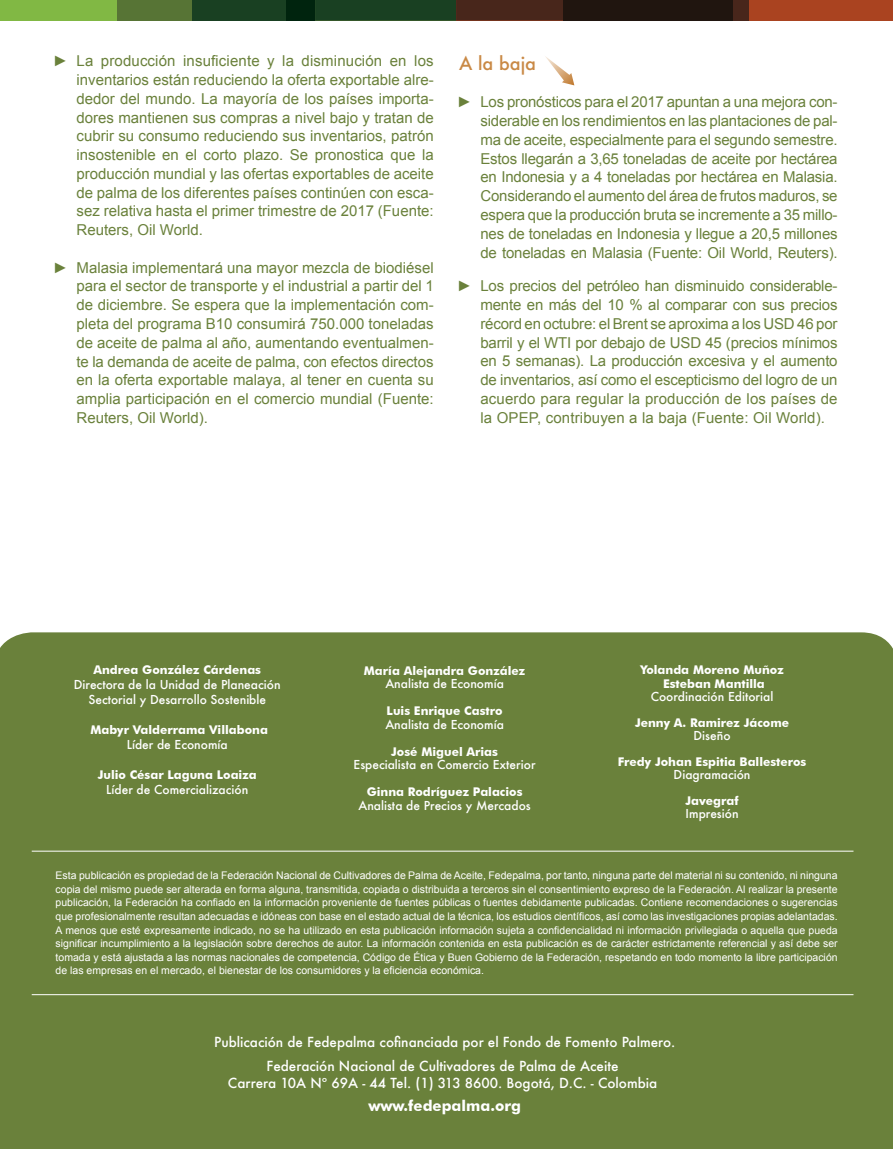
<style>
.page{position:relative;width:893px;height:1149px;background:#fff}
.page>*{position:absolute;margin:0;border:0;box-sizing:border-box;transform-origin:0 0}
.t1{font:500 18px "Futura";color:#c98945}
.t2{font:15px/18.8px "Arial";color:#6a813b;text-align:justify}
.t3{font:700 15px "Futura BT";color:#fff}
.t4{font:500 13.5px/16.2px "Futura";color:#fff;text-align:center}
.t5{font:500 12px/15px "Futura";color:#fff;text-align:center}
.t6{font:700 12px/13.5px "Futura BT";color:#fff;text-align:center}
.t7{font:10.5px/13.5px "Arial";color:#fff;text-align:justify}
.s1{font-family:"Arial Narrow"}
</style>
<div class="page">
<div style="left:0;top:0;width:437px;height:21px;background:#81b844"></div>
<div style="left:118px;top:0;width:445px;height:21px;background:#577435"></div>
<div style="left:456px;top:0;width:437px;height:21px;background:#aa4320"></div>
<svg style="left:315px;top:0;width:248px;height:21px"></svg>
<div style="left:192px;top:0;width:95px;height:21px;background:#194022"></div>
<div style="left:287px;top:0;width:28px;height:21px;background:#00240e"></div>
<div style="left:732px;top:0;width:17px;height:21px;background:#48261b"></div>
<div style="left:563px;top:0;width:169px;height:21px;background:#20150f"></div>
<div style="left:0;top:632px;width:893px;height:516px;background:#6a813b"></div>
<hr style="left:32px;top:993px;width:821px;height:1px;background:#fff">
<hr style="left:32px;top:850px;width:821px;height:1px;background:#fff">
<svg style="left:545px;top:56px;width:29px;height:29px"></svg>
<p class="t2" style="left:77px;top:52px;width:359px;text-indent:-21px"><span class="s1">►</span> La producción insuficiente y la disminución en los inventarios están reduciendo la oferta exportable alre&shy;dedor del mundo. La mayoría de los países importa&shy;dores mantienen sus compras a nivel bajo y tratan de cubrir su consumo reduciendo sus inventarios, patrón insostenible en el corto plazo. Se pronostica que la producción mundial y las ofertas exportables de aceite de palma de los diferentes países continúen con esca&shy;sez relativa hasta el primer trimestre de 2017 (Fuente:<br>Reuters, Oil World.</p>
<p class="t2" style="left:77px;top:258px;width:359px;text-indent:-21px"><span class="s1">►</span> Malasia implementará una mayor mezcla de biodiésel para el sector de transporte y el industrial a partir del 1 de diciembre. Se espera que la implementación com&shy;pleta del programa B10 consumirá 750.000 toneladas de aceite de palma al año, aumentando eventualmen&shy;te la demanda de aceite de palma, con efectos directos en la oferta exportable malaya, al tener en cuenta su amplia participación en el comercio mundial (Fuente:<br>Reuters, Oil World).</p>
<p class="t1" style="left:459px;top:51px;width:78px">A la baja</p>
<p class="t2" style="left:480px;top:93px;width:359px;text-indent:-21px"><span class="s1">►</span> Los pronósticos para el 2017 apuntan a una mejora con&shy;siderable en los rendimientos en las plantaciones de pal&shy;ma de aceite, especialmente para el segundo semestre.<br>Estos llegarán a 3,65 toneladas de aceite por hectárea en Indonesia y a 4 toneladas por hectárea en Malasia.<br>Considerando el aumento del área de frutos maduros, se espera que la producción bruta se incremente a 35 millo&shy;nes de toneladas en Indonesia y llegue a 20,5 millones de toneladas en Malasia (Fuente: Oil World, Reuters).</p>
<p class="t2" style="left:480px;top:277px;width:359px;text-indent:-21px"><span class="s1">►</span> Los precios del petróleo han disminuido considerable&shy;mente en más del 10 % al comparar con sus precios récord en octubre: el Brent se aproxima a los USD 46 por barril y el WTI por debajo de USD 45 (precios mínimos en 5 semanas). La producción excesiva y el aumento de inventarios, así como el escepticismo del logro de un acuerdo para regular la producción de los países de la OPEP, contribuyen a la baja (Fuente: Oil World).</p>
<p class="t6" style="left:93px;top:663px;width:169px">Andrea González Cárdenas</p>
<p class="t5" style="left:74px;top:677px;width:208px">Directora de la Unidad de Planeación<br>Sectorial y Desarrollo Sostenible</p>
<p class="t6" style="left:90px;top:723px;width:179px">Mabyr Valderrama Villabona</p>
<p class="t5" style="left:127px;top:737px;width:103px">Líder de Economía</p>
<p class="t6" style="left:98px;top:768px;width:161px">Julio César Laguna Loaiza</p>
<p class="t5" style="left:106px;top:782px;width:144px">Líder de Comercialización</p>
<p class="t6" style="left:364px;top:663px;width:163px">María Alejandra González</p>
<p class="t5" style="left:385px;top:675px;width:120px">Analista de Economía</p>
<p class="t6" style="left:387px;top:703px;width:117px">Luis Enrique Castro</p>
<p class="t5" style="left:385px;top:716px;width:120px">Analista de Economía</p>
<p class="t6" style="left:391px;top:744px;width:108px">José Miguel Arias</p>
<p class="t5" style="left:354px;top:756px;width:184px">Especialista en Comercio Exterior</p>
<p class="t6" style="left:367px;top:784px;width:157px">Ginna Rodríguez Palacios</p>
<p class="t5" style="left:358px;top:797px;width:174px">Analista de Precios y Mercados</p>
<p class="t6" style="left:640px;top:663px;width:145px">Yolanda Moreno Muñoz<br>Esteban Mantilla</p>
<p class="t5" style="left:651px;top:689px;width:124px">Coordinación Editorial</p>
<p class="t6" style="left:635px;top:715px;width:156px">Jenny A. Ramirez Jácome</p>
<p class="t5" style="left:694px;top:728px;width:38px">Diseño</p>
<p class="t6" style="left:618px;top:754px;width:190px">Fredy Johan Espitia Ballesteros</p>
<p class="t5" style="left:674px;top:767px;width:78px">Diagramación</p>
<p class="t6" style="left:685px;top:793px;width:55px">Javegraf</p>
<p class="t5" style="left:685px;top:806px;width:55px">Impresión</p>
<p class="t7" style="left:56px;top:868px;width:783px">Esta publicación es propiedad de la Federación Nacional de Cultivadores de Palma de Aceite, Fedepalma, por tanto, ninguna parte del material ni su contenido, ni ninguna copia del mismo puede ser alterada en forma alguna, transmitida, copiada o distribuida a terceros sin el consentimiento expreso de la Federación. Al realizar la presente publicación, la Federación ha confiado en la información proveniente de fuentes públicas o fuentes debidamente publicadas. Contiene recomendaciones o sugerencias que profesionalmente resultan adecuadas e idóneas con base en el estado actual de la técnica, los estudios científicos, así como las investigaciones propias adelantadas.<br>A menos que esté expresamente indicado, no se ha utilizado en esta publicación información sujeta a confidencialidad ni información privilegiada o aquella que pueda significar incumplimiento a la legislación sobre derechos de autor. La información contenida en esta publicación es de carácter estrictamente referencial y así debe ser tomada y está ajustada a las normas nacionales de competencia, Código de Ética y Buen Gobierno de la Federación, respetando en todo momento la libre participación de las empresas en el mercado, el bienestar de los consumidores y la eficiencia económica.</p>
<p class="t4" style="left:214px;top:1033px;width:463px">Publicación de Fedepalma cofinanciada por el Fondo de Fomento Palmero.</p>
<p class="t4" style="left:228px;top:1057px;width:431px">Federación Nacional de Cultivadores de Palma de Aceite<br>Carrera 10A Nº 69A - 44 Tel. (1) 313 8600. Bogotá, D.C. - Colombia</p>
<p class="t3" style="left:368px;top:1096px;width:154px">www.fedepalma.org</p>
</div>
